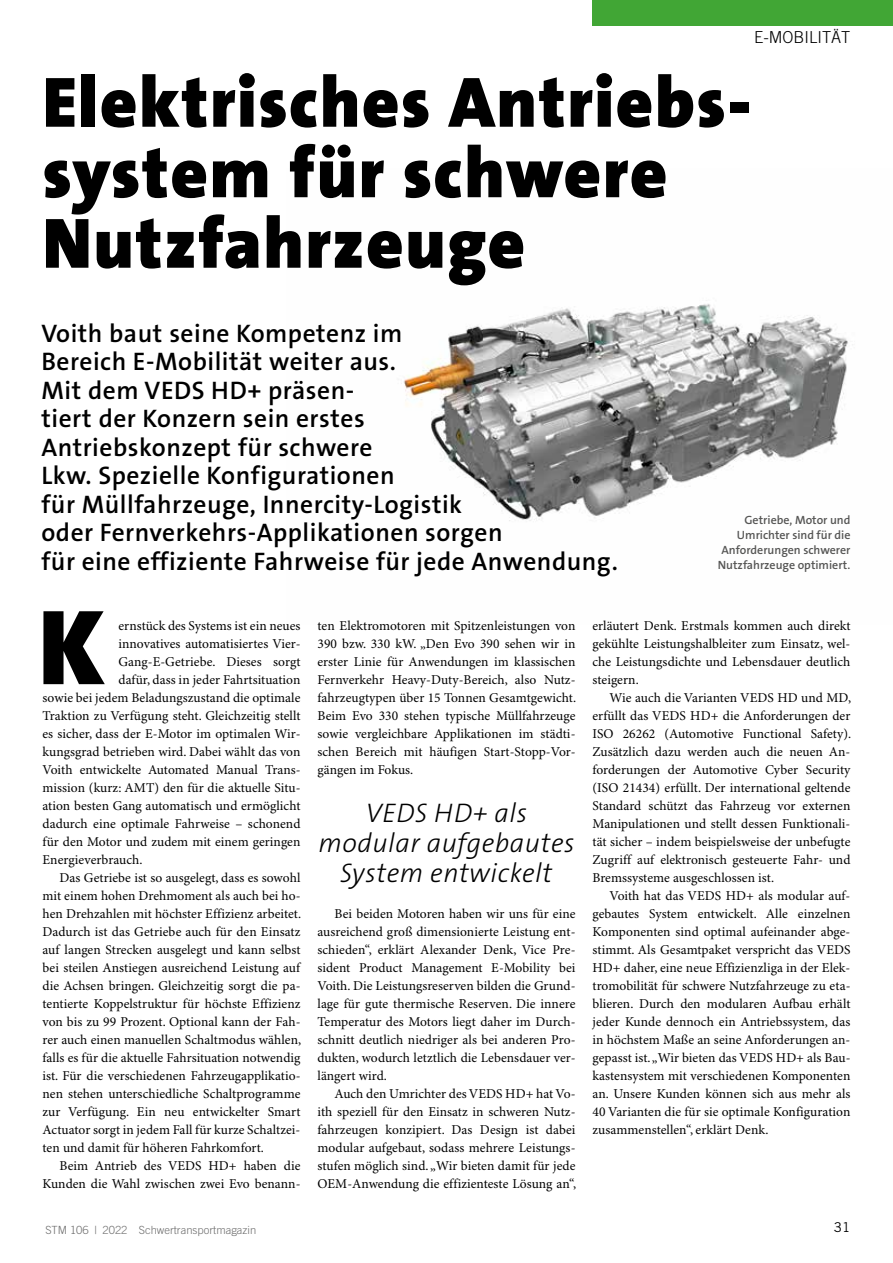
<style>
.page{position:relative;width:893px;height:1263px;background:#fff}
.page>*{position:absolute;margin:0;border:0;box-sizing:border-box;transform-origin:0 0}
.t1{font:900 108px "The Sans B9";color:#000}
.t2{font:900 72px/70.5px "The Sans B9";letter-spacing:.02em;color:#000}
.t3{font:italic 300 27px/30px "The Sans B3";letter-spacing:.02em;color:#000;text-align:center}
.t4{font:600 25.5px/28.5px "The Sans B6";letter-spacing:.02em;color:#000}
.t5{font:300 16.5px "Trade Gothic";color:#000}
.t6{font:13.5px/18px "Minion Pro";letter-spacing:.005em;color:#000;text-align:justify}
.t7{font:13.5px "Trade Gothic";color:#000}
.t8{font:600 12px/15px "The Sans B6";color:#565655;text-align:right}
.t9{font:300 11.25px "Trade Gothic";color:#6e6e6e}
</style>
<div class="page">
<div style="left:592px;top:0;width:301px;height:26px;background:#41a635"></div>
<img style="left:561px;top:304px;width:292px;height:200px">
<div style="left:27px;top:309px;width:604px;height:283px;background:#fff;opacity:.75"></div>
<p class="t5" style="left:754px;top:27px;width:98px">E-MOBILITÄT</p>
<h2 class="t2" style="left:43px;top:69px;width:710px">Elektrisches Antriebs&shy;system für schwere<br>Nutzfahrzeuge</h2>
<p class="t4" style="left:41px;top:320px;width:578px">Voith baut seine Kompetenz im<br>Bereich E-Mobilität weiter aus.<br>Mit dem VEDS HD+ präsen-<br>tiert der Konzern sein erstes<br>Antriebskonzept für schwere<br>Lkw. Spezielle Konfigurationen<br>für Müllfahrzeuge, Innercity-Logistik<br>oder Fernverkehrs-Applikationen sorgen<br>für eine effiziente Fahrweise für jede Anwendung.</p>
<h1 class="t1" style="left:38px;top:590px;width:68px">K</h1>
<p class="t6" style="left:317px;top:617px;width:260px">ten Elektromotoren mit Spitzenleistungen von 390 bzw. 330 kW. „Den Evo 390 sehen wir in erster Linie für Anwendungen im klassischen Fernverkehr Heavy-Duty-Bereich, also Nutz&shy;fahrzeugtypen über 15 Tonnen Gesamtgewicht.<br>Beim Evo 330 stehen typische Müllfahrzeuge sowie vergleichbare Applikationen im städti&shy;schen Bereich mit häufigen Start-Stopp-Vor&shy;gängen im Fokus.</p>
<h3 class="t3" style="left:318px;top:799px;width:258px">VEDS HD+ als modular aufgebautes<br>System entwickelt</h3>
<p class="t6" style="left:317px;top:905px;width:259px;text-indent:17px">Bei beiden Motoren haben wir uns für eine ausreichend groß dimensionierte Leistung ent&shy;schieden“, erklärt Alexander Denk, Vice Pre&shy;sident Product Management E-Mobility bei Voith. Die Leistungsreserven bilden die Grund&shy;lage für gute thermische Reserven. Die innere Temperatur des Motors liegt daher im Durch&shy;schnitt deutlich niedriger als bei anderen Pro&shy;dukten, wodurch letztlich die Lebensdauer ver&shy;längert wird.</p>
<p class="t6" style="left:317px;top:1085px;width:260px;text-indent:17px">Auch den Umrichter des VEDS HD+ hat Vo&shy;ith speziell für den Einsatz in schweren Nutz&shy;fahrzeugen konzipiert. Das Design ist dabei modular aufgebaut, sodass mehrere Leistungs&shy;stufen möglich sind. „Wir bieten damit für jede OEM-Anwendung die effizienteste Lösung an“,</p>
<p class="t8" style="left:718px;top:513px;width:134px">Getriebe, Motor und<br>Umrichter sind für die<br>Anforderungen schwerer<br>Nutzfahrzeuge optimiert.</p>
<p class="t6" style="left:592px;top:617px;width:259px">erläutert Denk. Erstmals kommen auch direkt gekühlte Leistungshalbleiter zum Einsatz, wel&shy;che Leistungsdichte und Lebensdauer deutlich steigern.</p>
<p class="t6" style="left:592px;top:689px;width:260px;text-indent:17px">Wie auch die Varianten VEDS HD und MD, erfüllt das VEDS HD+ die Anforderungen der ISO 26262 (Automotive Functional Safety).<br>Zusätzlich dazu werden auch die neuen An&shy;forderungen der Automotive Cyber Security (ISO 21434) erfüllt. Der international geltende Standard schützt das Fahrzeug vor externen Manipulationen und stellt dessen Funktionali&shy;tät sicher – indem beispielsweise der unbefugte Zugriff auf elektronisch gesteuerte Fahr- und Bremssysteme ausgeschlossen ist.</p>
<p class="t6" style="left:592px;top:887px;width:259px;text-indent:17px">Voith hat das VEDS HD+ als modular auf&shy;gebautes System entwickelt. Alle einzelnen Komponenten sind optimal aufeinander abge&shy;stimmt. Als Gesamtpaket verspricht das VEDS HD+ daher, eine neue Effizienzliga in der Elek&shy;tromobilität für schwere Nutzfahrzeuge zu eta&shy;blieren. Durch den modularen Aufbau erhält jeder Kunde dennoch ein Antriebssystem, das in höchstem Maße an seine Anforderungen an&shy;gepasst ist. „Wir bieten das VEDS HD+ als Bau&shy;kastensystem mit verschiedenen Komponenten an. Unsere Kunden können sich aus mehr als 40 Varianten die für sie optimale Konfiguration zusammenstellen“, erklärt Denk.</p>
<p class="t6" style="left:118px;top:617px;width:184px">ernstück des Systems ist ein neues</p>
<p class="t6" style="left:118px;top:635px;width:183px">innovatives automatisiertes Vier-</p>
<p class="t6" style="left:118px;top:653px;width:183px">Gang-E-Getriebe. Dieses sorgt</p>
<p class="t6" style="left:118px;top:671px;width:183px">dafür, dass in jeder Fahrtsituation</p>
<p class="t6" style="left:43px;top:689px;width:259px">sowie bei jedem Beladungszustand die optimale</p>
<p class="t6" style="left:43px;top:707px;width:259px">Traktion zu Verfügung steht. Gleichzeitig stellt</p>
<p class="t6" style="left:43px;top:725px;width:259px">es sicher, dass der E-Motor im optimalen Wir-</p>
<p class="t6" style="left:43px;top:743px;width:259px">kungsgrad betrieben wird. Dabei wählt das von</p>
<p class="t6" style="left:43px;top:761px;width:259px">Voith entwickelte Automated Manual Trans-</p>
<p class="t6" style="left:43px;top:779px;width:259px">mission (kurz: AMT) den für die aktuelle Situ-</p>
<p class="t6" style="left:43px;top:797px;width:259px">ation besten Gang automatisch und ermöglicht</p>
<p class="t6" style="left:43px;top:815px;width:259px">dadurch eine optimale Fahrweise – schonend</p>
<p class="t6" style="left:43px;top:833px;width:259px">für den Motor und zudem mit einem geringen</p>
<p class="t6" style="left:43px;top:851px;width:101px">Energieverbrauch.</p>
<p class="t6" style="left:60px;top:869px;width:242px">Das Getriebe ist so ausgelegt, dass es sowohl</p>
<p class="t6" style="left:43px;top:887px;width:259px">mit einem hohen Drehmoment als auch bei ho-</p>
<p class="t6" style="left:43px;top:905px;width:260px">hen Drehzahlen mit höchster Effizienz arbeitet.</p>
<p class="t6" style="left:43px;top:923px;width:259px">Dadurch ist das Getriebe auch für den Einsatz</p>
<p class="t6" style="left:43px;top:941px;width:259px">auf langen Strecken ausgelegt und kann selbst</p>
<p class="t6" style="left:43px;top:959px;width:259px">bei steilen Anstiegen ausreichend Leistung auf</p>
<p class="t6" style="left:43px;top:977px;width:259px">die Achsen bringen. Gleichzeitig sorgt die pa-</p>
<p class="t6" style="left:43px;top:995px;width:259px">tentierte Koppelstruktur für höchste Effizienz</p>
<p class="t6" style="left:43px;top:1013px;width:259px">von bis zu 99 Prozent. Optional kann der Fah-</p>
<p class="t6" style="left:43px;top:1031px;width:260px">rer auch einen manuellen Schaltmodus wählen,</p>
<p class="t6" style="left:43px;top:1049px;width:259px">falls es für die aktuelle Fahrsituation notwendig</p>
<p class="t6" style="left:43px;top:1067px;width:259px">ist. Für die verschiedenen Fahrzeugapplikatio-</p>
<p class="t6" style="left:43px;top:1085px;width:259px">nen stehen unterschiedliche Schaltprogramme</p>
<p class="t6" style="left:43px;top:1103px;width:259px">zur Verfügung. Ein neu entwickelter Smart</p>
<p class="t6" style="left:43px;top:1121px;width:259px">Actuator sorgt in jedem Fall für kurze Schaltzei-</p>
<p class="t6" style="left:43px;top:1139px;width:223px">ten und damit für höheren Fahrkomfort.</p>
<p class="t6" style="left:60px;top:1157px;width:242px">Beim Antrieb des VEDS HD+ haben die</p>
<p class="t6" style="left:43px;top:1175px;width:259px">Kunden die Wahl zwischen zwei Evo benann-</p>
<p class="t9" style="left:45px;top:1223px;width:212px">STM 106 | 2022 Schwertransportmagazin</p>
<p class="t7" style="left:834px;top:1219px;width:18px">31</p>
</div>
